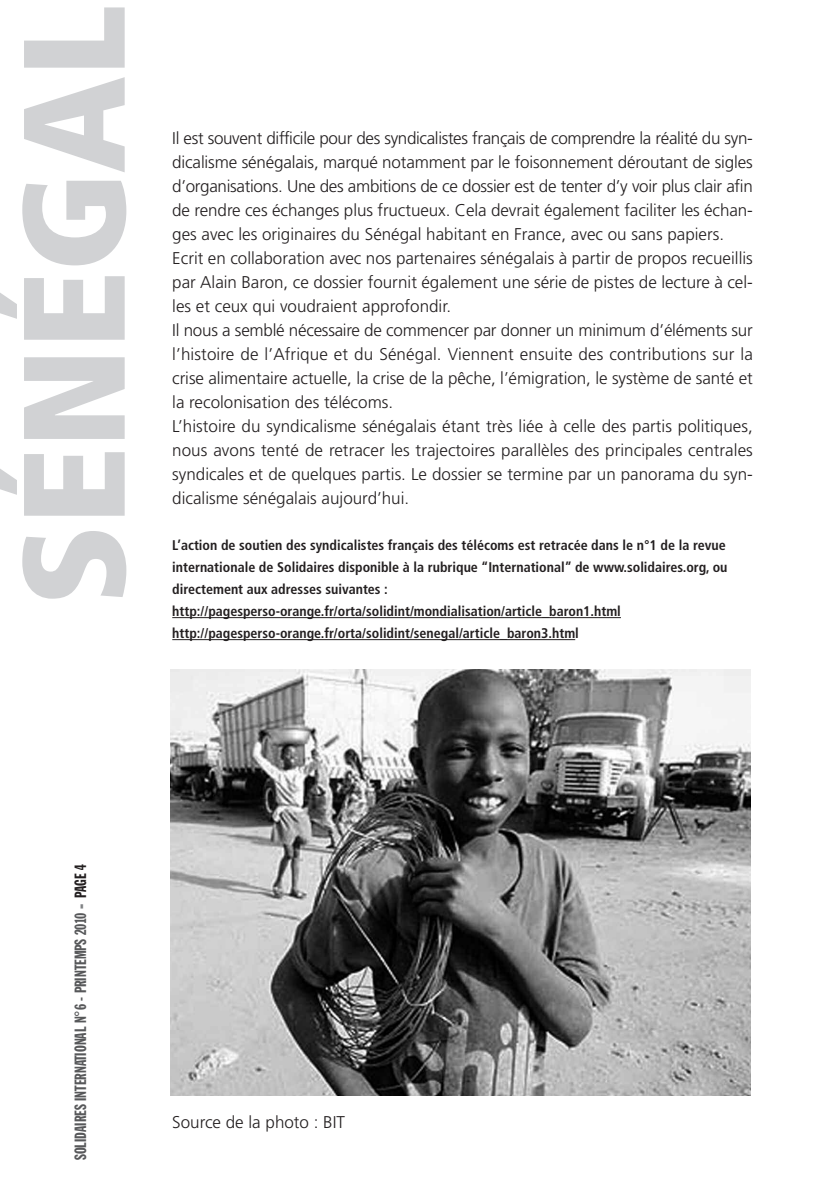
<style>
.page{position:relative;width:840px;height:1191px;background:#fff}
.page>*{position:absolute;margin:0;border:0;box-sizing:border-box;transform-origin:0 0}
.t1{font:900 condensed 144px "Frutiger";color:#d1d2d4}
.t2{font:300 17px/24px "Frutiger";color:#231f20}
.t3{font:16px "Franklin Gothic Extra Cond";color:#57585a}
.t4{font:700 condensed 14px/22px "Frutiger";color:#231f20}
.s1{font-family:"Franklin Gothic";color:#808285}
.s2{color:#231f20}
</style>
<div class="page">
<hr style="left:172px;top:617px;width:448px;height:1px;background:#231f20">
<hr style="left:172px;top:639px;width:403px;height:1px;background:#231f20">
<img style="left:170px;top:669px;width:580px;height:426px">
<h1 class="t1" style="left:17px;top:605px;width:601px;rotate:-90deg">SÉNÉGAL</h1>
<p class="t2" style="left:172px;top:127px;width:581px">Il est souvent difficile pour des syndicalistes français de comprendre la réalité du syn&shy;dicalisme sénégalais, marqué notamment par le foisonnement déroutant de sigles d’organisations. Une des ambitions de ce dossier est de tenter d’y voir plus clair afin de rendre ces échanges plus fructueux. Cela devrait également faciliter les échan&shy;ges avec les originaires du Sénégal habitant en France, avec ou sans papiers.<br>Ecrit en collaboration avec nos partenaires sénégalais à partir de propos recueillis par Alain Baron, ce dossier fournit également une série de pistes de lecture à cel&shy;les et ceux qui voudraient approfondir.<br>Il nous a semblé nécessaire de commencer par donner un minimum d’éléments sur l’histoire de l’Afrique et du Sénégal. Viennent ensuite des contributions sur la crise alimentaire actuelle, la crise de la pêche, l’émigration, le système de santé et la recolonisation des télécoms.<br>L’histoire du syndicalisme sénégalais étant très liée à celle des partis politiques, nous avons tenté de retracer les trajectoires parallèles des principales centrales syndicales et de quelques partis. Le dossier se termine par un panorama du syn&shy;dicalisme sénégalais aujourd’hui.</p>
<p class="t4" style="left:172px;top:535px;width:556px">L’action de soutien des syndicalistes français des télécoms est retracée dans le n°1 de la revue internationale de Solidaires disponible à la rubrique “International” de www.solidaires.org, ou directement aux adresses suivantes : http://pagesperso-orange.fr/orta/solidint/mondialisation/article_baron1.html http://pagesperso-orange.fr/orta/solidint/senegal/article_baron3.html</p>
<p class="t3" style="left:75px;top:1160px;width:297px;rotate:-90deg">SOLIDAIRES INTERNATIONAL N°6 - PRINTEMPS 2010 <span class="s1">-</span> <span class="s2">PAGE 4</span></p>
<p class="t2" style="left:172px;top:1111px;width:174px">Source de la photo : BIT</p>
</div>
